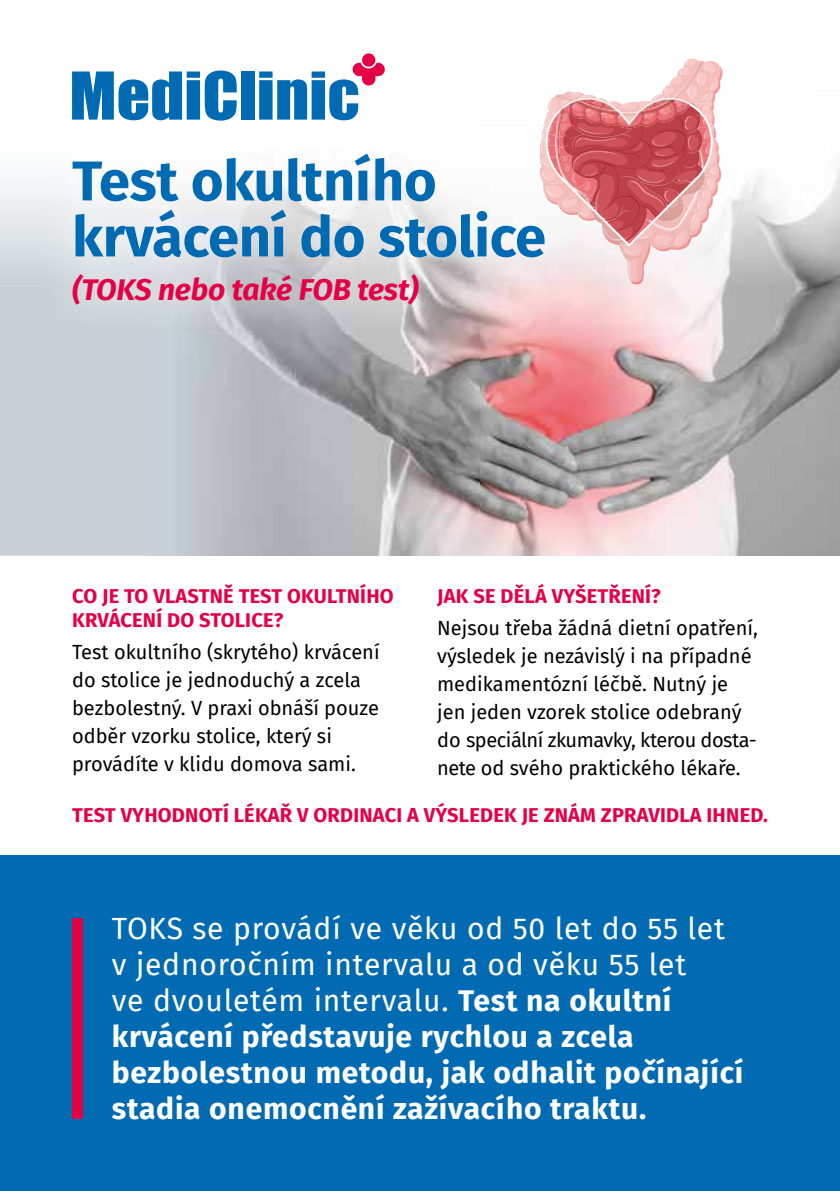
<style>
.page{position:relative;width:840px;height:1191px;background:#fff}
.page>*{position:absolute;margin:0;border:0;box-sizing:border-box;transform-origin:0 0}
.t1{font:700 56px/56px "Fira Sans";letter-spacing:-.005em;color:#006ab3}
.t2{font:700 30px/36px "Fira Sans";letter-spacing:.025em;color:#fff}
.t3{font:italic 700 30px "Fira Sans";letter-spacing:-.005em;color:#e50046}
.t4{font:20px/28px "Fira Sans";color:#000}
.t5{font:700 20px/24px "Fira Sans";letter-spacing:.01em;color:#e50046}
.s1{font-weight:400}
</style>
<div class="page">
<img style="left:478px;top:285px;width:361px;height:270px">
<div style="left:0;top:285px;width:478px;height:271px;background:#c9d1d6"></div>
<img style="left:148px;top:333px;width:330px;height:222px">
<div style="left:0;top:856px;width:839px;height:335px;background:#006ab3"></div>
<div style="left:72px;top:918px;width:10px;height:201px;background:#e50046"></div>
<img style="left:574px;top:169px;width:265px;height:116px">
<img style="left:42px;top:152px;width:532px;height:181px">
<svg style="left:72px;top:70px;width:164px;height:51px"></svg>
<div style="left:241px;top:71px;width:13px;height:49px;background:#006ab3"></div>
<div style="left:362px;top:53px;width:13px;height:14px;background:#e50046;border-radius:50%"></div>
<svg style="left:259px;top:63px;width:125px;height:57px"></svg>
<img style="left:549px;top:254px;width:173px;height:30px">
<img style="left:579px;top:254px;width:125px;height:28px">
<img style="left:607px;top:254px;width:11px;height:28px">
<img style="left:689px;top:254px;width:6px;height:27px">
<img style="left:537px;top:148px;width:3px;height:64px">
<img style="left:618px;top:254px;width:71px;height:28px">
<img style="left:624px;top:254px;width:21px;height:4px">
<img style="left:628px;top:260px;width:4px;height:20px">
<svg style="left:540px;top:59px;width:183px;height:195px"></svg>
<img style="left:540px;top:93px;width:128px;height:110px">
<h1 class="t1" style="left:72px;top:149px;width:475px">Test okultního krvácení do stolice</h1>
<h2 class="t3" style="left:72px;top:265px;width:348px">(TOKS nebo také FOB test)</h2>
<p class="t5" style="left:437px;top:582px;width:225px">JAK SE DĚLÁ VYŠETŘENÍ?</p>
<p class="t4" style="left:437px;top:613px;width:322px">Nejsou třeba žádná dietní opatření, výsledek je nezávislý i na případné medikamentózní léčbě. Nutný je jen jeden vzorek stolice odebraný do speciální zkumavky, kterou dosta&shy;nete od svého praktického lékaře.</p>
<p class="t5" style="left:72px;top:801px;width:696px">TEST VYHODNOTÍ LÉKAŘ V ORDINACI A VÝSLEDEK JE ZNÁM ZPRAVIDLA IHNED.</p>
<p class="t5" style="left:72px;top:582px;width:323px">CO JE TO VLASTNĚ TEST OKULTNÍHO<br>KRVÁCENÍ DO STOLICE?</p>
<p class="t4" style="left:72px;top:637px;width:309px">Test okultního (skrytého) krvácení do stolice je jednoduchý a zcela bezbolestný. V praxi obnáší pouze odběr vzorku stolice, který si provádíte v klidu domova sami.</p>
<p class="t2" style="left:112px;top:908px;width:632px"><span class="s1">TOKS se provádí ve věku od 50 let do 55 let v jednoročním intervalu a od věku 55 let<br>ve dvouletém intervalu.</span> Test na okultní krvácení představuje rychlou a zcela bezbolestnou metodu, jak odhalit počínající stadia onemocnění zažívacího traktu.</p>
</div>
